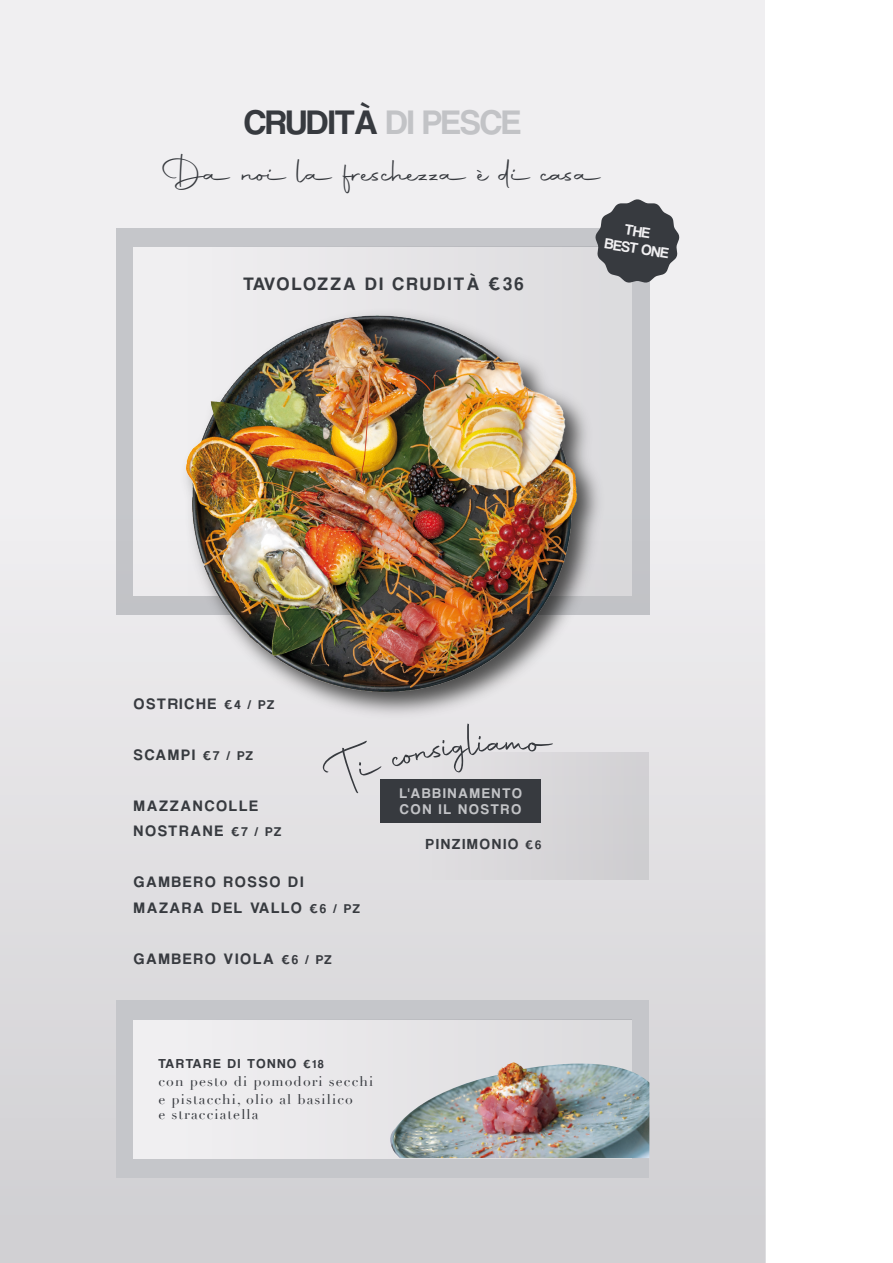
<style>
.page{position:relative;width:893px;height:1263px;background:#fff}
.page>*{position:absolute;margin:0;border:0;box-sizing:border-box;transform-origin:0 0}
.t1{font:35.55px "Autography";color:#373a3f}
.t2{font:35.4px "Coolvetica Rg";color:#373a3f}
.t3{font:18.75px "Coolvetica Rg";letter-spacing:.14em;color:#373a3f}
.t4{font:15.75px/25.5px "Coolvetica Rg";letter-spacing:.14em;color:#373a3f}
.t5{font:15.3px/17px "Coolvetica Rg";color:#f0eff1;text-align:center}
.t6{font:15.15px "Coolvetica Rg";letter-spacing:.14em;color:#373a3f}
.t7{font:14.55px/16px "Coolvetica Rg";letter-spacing:.14em;color:#c2c3c6}
.t8{font:13.8px/17.9px "Didot";letter-spacing:.08em;color:#373a3f}
.t9{font:13.5px "Coolvetica Rg";letter-spacing:.14em;color:#373a3f}
.s1{color:#c2c3c6}
.s2{font-size:13.2px}
.s3{font-size:12.75px}
.s4{font-size:12px}
</style>
<div class="page">
<div style="left:0;top:0;width:765px;height:1263px;background:#f0eff1"></div>
<div style="left:117px;top:229px;width:533px;height:386px;background:#c5c6ca"></div>
<div style="left:0;top:433px;width:765px;height:830px;background:linear-gradient(to bottom,#eeedef,#d1d0d3)"></div>
<div style="left:133px;top:246px;width:498px;height:350px;background:linear-gradient(to right,#f2f0f2,#dcdbdd)"></div>
<div style="left:391px;top:753px;width:258px;height:127px;background:#d7d6d8"></div>
<div style="left:381px;top:779px;width:160px;height:44px;background:#373a3f"></div>
<svg style="left:323px;top:740px;width:59px;height:53px"></svg>
<svg style="left:392px;top:733px;width:161px;height:40px"></svg>
<img style="left:596px;top:303px;width:14px;height:422px">
<img style="left:172px;top:300px;width:424px;height:433px">
<div style="left:117px;top:1000px;width:532px;height:178px;background:#c5c6ca"></div>
<div style="left:133px;top:1020px;width:498px;height:138px;background:#ebeaec"></div>
<img style="left:390px;top:1055px;width:259px;height:103px">
<svg style="left:595px;top:199px;width:85px;height:84px"></svg>
<h2 class="t2" style="left:244px;top:101px;width:278px">CRUDITÀ <span class="s1">DI PESCE</span></h2>
<h1 class="t1" style="left:162px;top:150px;width:443px">Da noi la freschezza è di casa</h1>
<p class="t3" style="left:243px;top:272px;width:282px">TAVOLOZZA DI CRUDITÀ €36</p>
<p class="t5" style="left:609px;top:218px;width:66px;rotate:9deg">THE<br>BEST ONE</p>
<p class="t4" style="left:134px;top:690px;width:142px">OSTRICHE <span class="s2">€4 / PZ</span></p>
<p class="t4" style="left:134px;top:741px;width:121px">SCAMPI <span class="s2">€7 / PZ</span></p>
<p class="t4" style="left:134px;top:792px;width:149px">MAZZANCOLLE<br>NOSTRANE <span class="s2">€7 / PZ</span></p>
<p class="t4" style="left:134px;top:869px;width:227px">GAMBERO ROSSO DI<br>MAZARA DEL VALLO <span class="s2">€6 / PZ</span></p>
<p class="t4" style="left:134px;top:945px;width:199px">GAMBERO VIOLA <span class="s2">€6 / PZ</span></p>
<p class="t7" style="left:400px;top:785px;width:124px">L'ABBINAMENTO<br>CON IL NOSTRO</p>
<p class="t6" style="left:426px;top:835px;width:117px">PINZIMONIO <span class="s3">€6</span></p>
<p class="t9" style="left:158px;top:1055px;width:167px">TARTARE DI TONNO <span class="s4">€18</span></p>
<p class="t8" style="left:158px;top:1072px;width:216px">con pesto di pomodori secchi e pistacchi, olio al basilico</p>
<p class="t8" style="left:158px;top:1105px;width:102px">e stracciatella</p>
</div>
